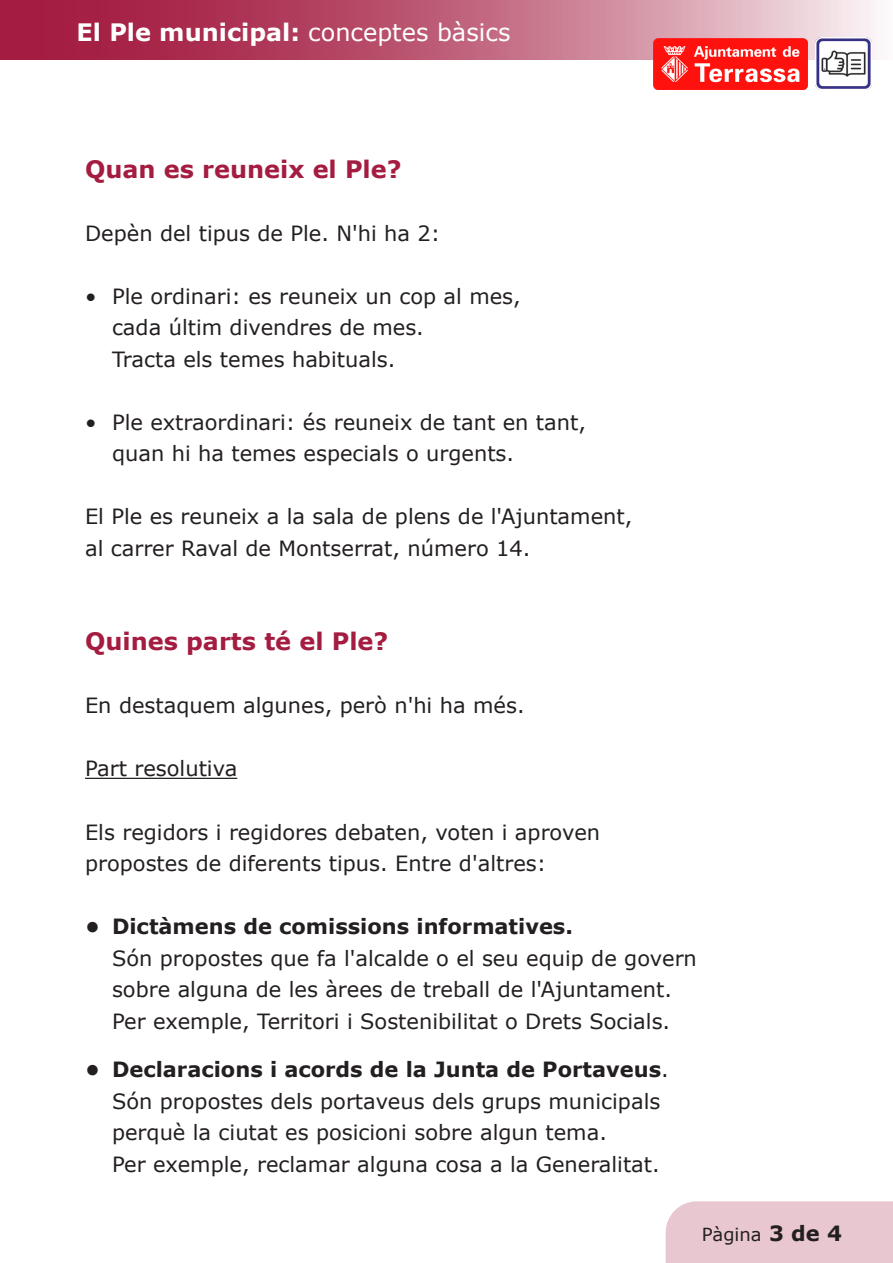
<style>
.page{position:relative;width:893px;height:1263px;background:#fff}
.page>*{position:absolute;margin:0;border:0;box-sizing:border-box;transform-origin:0 0}
.paragraf_verdana{font:700 24px "Verdana";color:#a41d41}
.article_capitol_1{font:700 24px "Verdana";color:#fff}
.paragraf_verdana-2{font:21px/31.5px "Verdana";color:#231f20}
.titolet{font:18px "Verdana";color:#231f20}
.s1{font-weight:400}
.s2{font-weight:700}
.s3{font-weight:700;font-size:21px}
</style>
<div class="page">
<hr style="left:85px;top:778px;width:152px;height:1px;background:#231f20">
<svg style="left:0;top:1px;width:877px;height:59px;background:#bf617a"></svg>
<img style="left:816px;top:37px;width:55px;height:53px">
<div style="left:666px;top:1201px;width:227px;height:62px;background:#e8c7d0"></div>
<img style="left:654px;top:38px;width:153px;height:52px">
<p class="article_capitol_1" style="left:77px;top:15px;width:435px">El Ple municipal: <span class="s1">conceptes bàsics</span></p>
<p class="paragraf_verdana" style="left:85px;top:152px;width:318px">Quan es reuneix el Ple?</p>
<p class="paragraf_verdana-2" style="left:85px;top:217px;width:357px">Depèn del tipus de Ple. N'hi ha 2:</p>
<p class="paragraf_verdana-2" style="left:112px;top:280px;width:410px;text-indent:-27px">• Ple ordinari: es reuneix un cop al mes, cada últim divendres de mes.</p>
<p class="paragraf_verdana-2" style="left:112px;top:343px;width:285px">Tracta els temes habituals.</p>
<p class="paragraf_verdana-2" style="left:112px;top:406px;width:475px;text-indent:-27px">• Ple extraordinari: és reuneix de tant en tant, quan hi ha temes especials o urgents.</p>
<p class="paragraf_verdana-2" style="left:85px;top:501px;width:549px">El Ple es reuneix a la sala de plens de l'Ajuntament,</p>
<p class="paragraf_verdana-2" style="left:85px;top:532px;width:447px">al carrer Raval de Montserrat, número 14.</p>
<p class="paragraf_verdana" style="left:85px;top:625px;width:305px">Quines parts té el Ple?</p>
<p class="paragraf_verdana-2" style="left:85px;top:690px;width:441px">En destaquem algunes, però n'hi ha més.</p>
<p class="paragraf_verdana-2" style="left:85px;top:753px;width:154px">Part resolutiva</p>
<p class="paragraf_verdana-2" style="left:85px;top:816px;width:517px">Els regidors i regidores debaten, voten i aproven</p>
<p class="paragraf_verdana-2" style="left:85px;top:847px;width:463px">propostes de diferents tipus. Entre d'altres:</p>
<p class="paragraf_verdana-2" style="left:112px;top:910px;width:586px;text-indent:-27px"><span class="s2">• Dictàmens de comissions informatives.<br></span>Són propostes que fa l'alcalde o el seu equip de govern sobre alguna de les àrees de treball de l'Ajuntament.<br>Per exemple, Territori i Sostenibilitat o Drets Socials.</p>
<p class="paragraf_verdana-2" style="left:112px;top:1053px;width:558px;text-indent:-27px"><span class="s2">• Declaracions i acords de la Junta de Portaveus</span>.<br>Són propostes dels portaveus dels grups municipals perquè la ciutat es posicioni sobre algun tema.<br>Per exemple, reclamar alguna cosa a la Generalitat.</p>
<p class="titolet" style="left:702px;top:1222px;width:142px">Pàgina <span class="s3">3 de 4</span></p>
</div>
